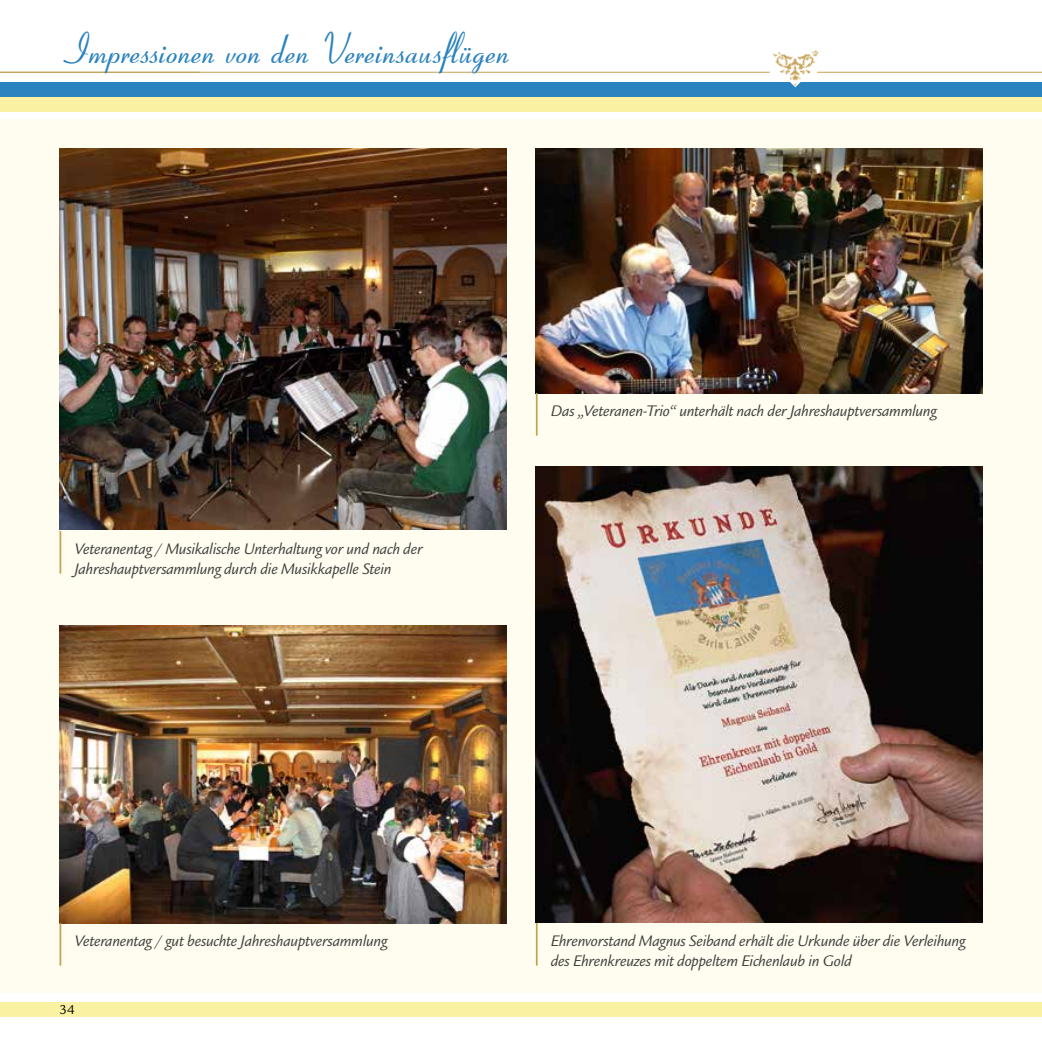
<style>
.page{position:relative;width:1042px;height:1042px;background:#fff}
.page>*{position:absolute;margin:0;border:0;box-sizing:border-box;transform-origin:0 0}
.t1{font:42px "Coronet Com";letter-spacing:-.005em;color:#2a82be}
.t2{font:italic 16.62px/19.2px "Legacy Sans Std";letter-spacing:-.015em;color:#3e3e3d}
.t3{font:14px "Legacy Sans Std";color:#000}
</style>
<div class="page">
<hr style="left:0;top:72px;width:770px;height:1px;background:#c6a154">
<hr style="left:817px;top:72px;width:225px;height:1px;background:#c6a154">
<div style="left:0;top:82px;width:1042px;height:15px;background:#2a82be"></div>
<div style="left:0;top:97px;width:1042px;height:15px;background:#faf2a2"></div>
<div style="left:0;top:1002px;width:1042px;height:15px;background:#faf2a2"></div>
<img style="left:765px;top:50px;width:59px;height:37px">
<div style="left:0;top:119px;width:1042px;height:873px;background:#fefdef"></div>
<img style="left:60px;top:149px;width:446px;height:381px">
<hr style="left:60px;top:531px;width:1px;height:42px;background:#c6a154">
<img style="left:536px;top:149px;width:446px;height:244px">
<hr style="left:536px;top:393px;width:1px;height:43px;background:#c6a154">
<img style="left:536px;top:466px;width:446px;height:457px">
<hr style="left:536px;top:923px;width:1px;height:42px;background:#c6a154">
<img style="left:60px;top:625px;width:446px;height:298px">
<hr style="left:60px;top:923px;width:1px;height:42px;background:#c6a154">
<h1 class="t1" style="left:60px;top:24px;width:446px">Impressionen von den Vereinsausflügen</h1>
<p class="t2" style="left:74px;top:540px;width:350px">Veteranentag / Musikalische Unterhaltung vor und nach der<br>Jahreshauptversammlung durch die Musikkapelle Stein</p>
<p class="t2" style="left:551px;top:402px;width:387px">Das „Veteranen-Trio“ unterhält nach der Jahreshauptversammlung</p>
<p class="t2" style="left:74px;top:932px;width:314px">Veteranentag / gut besuchte Jahreshauptversammlung</p>
<p class="t3" style="left:60px;top:1002px;width:17px">34</p>
<p class="t2" style="left:551px;top:932px;width:416px">Ehrenvorstand Magnus Seiband erhält die Urkunde über die Verleihung des Ehrenkreuzes mit doppeltem Eichenlaub in Gold</p>
</div>
